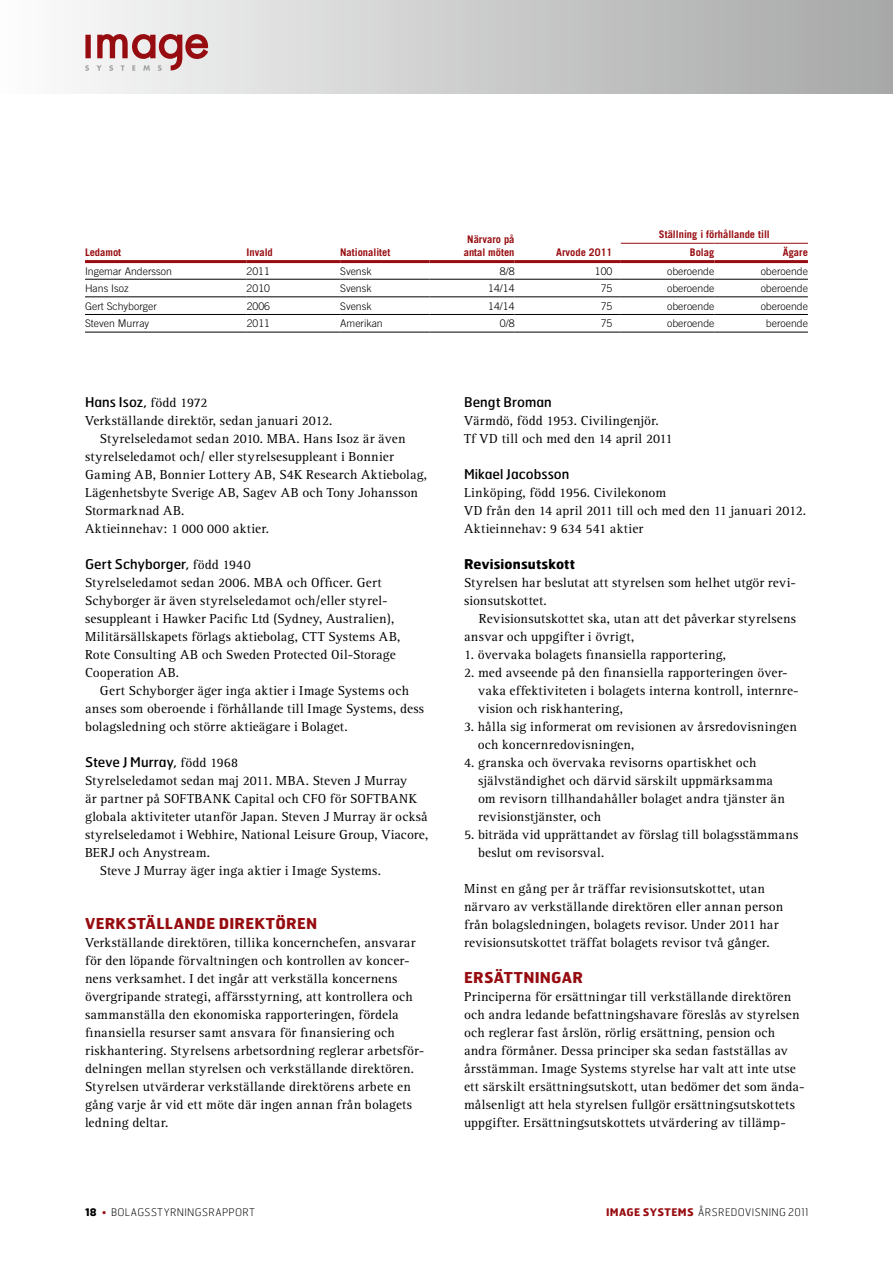
<style>
.page{position:relative;width:893px;height:1263px;background:#fff}
.page>*{position:absolute;margin:0;border:0;box-sizing:border-box;transform-origin:0 0}
.t1{font:700 15px "Hermes";color:#970c10}
.t2{font:13.5px/18px "Rotis Serif";letter-spacing:.015em;color:#000}
.t3{font:13.5px "Hermes";letter-spacing:.005em;color:#000}
.t4{font:700 13.5px "Hermes";color:#000}
.t5{font:300 10.5px "Trade Gothic";color:#000}
.t6{font:700 10.5px/12.6px "Trade Gothic";color:#970c10;text-align:center}
.t7{font:100 10.5px "Hermes";letter-spacing:.03em;color:#000}
.s1{font-family:"Rotis Serif"}
.s2{font-weight:700}
.s3{color:#970c10}
.s4{font-weight:700;color:#970c10}
</style>
<div class="page">
<div style="left:0;top:0;width:893px;height:94px;background:linear-gradient(to right,#fcfcfc,#a5a5a6)"></div>
<svg style="left:85px;top:34px;width:123px;height:37px"></svg>
<hr style="left:85px;top:279px;width:162px;height:1px;background:#000">
<hr style="left:247px;top:279px;width:93px;height:1px;background:#000">
<hr style="left:340px;top:279px;width:89px;height:1px;background:#000">
<hr style="left:429px;top:279px;width:85px;height:1px;background:#000">
<hr style="left:514px;top:279px;width:107px;height:1px;background:#000">
<hr style="left:621px;top:279px;width:93px;height:1px;background:#000">
<hr style="left:714px;top:279px;width:94px;height:1px;background:#000">
<hr style="left:85px;top:297px;width:162px;height:1px;background:#000">
<hr style="left:247px;top:297px;width:93px;height:1px;background:#000">
<hr style="left:340px;top:297px;width:89px;height:1px;background:#000">
<hr style="left:429px;top:297px;width:85px;height:1px;background:#000">
<hr style="left:514px;top:297px;width:107px;height:1px;background:#000">
<hr style="left:621px;top:297px;width:93px;height:1px;background:#000">
<hr style="left:714px;top:297px;width:94px;height:1px;background:#000">
<hr style="left:85px;top:314px;width:162px;height:1px;background:#000">
<hr style="left:85px;top:332px;width:162px;height:1px;background:#000">
<hr style="left:247px;top:314px;width:93px;height:1px;background:#000">
<hr style="left:247px;top:332px;width:93px;height:1px;background:#000">
<hr style="left:340px;top:314px;width:89px;height:1px;background:#000">
<hr style="left:429px;top:314px;width:85px;height:1px;background:#000">
<hr style="left:514px;top:314px;width:107px;height:1px;background:#000">
<hr style="left:621px;top:314px;width:93px;height:1px;background:#000">
<hr style="left:714px;top:314px;width:94px;height:1px;background:#000">
<hr style="left:340px;top:332px;width:89px;height:1px;background:#000">
<hr style="left:429px;top:332px;width:85px;height:1px;background:#000">
<hr style="left:514px;top:332px;width:107px;height:1px;background:#000">
<hr style="left:621px;top:332px;width:93px;height:1px;background:#000">
<hr style="left:714px;top:332px;width:94px;height:1px;background:#000">
<hr style="left:714px;top:260px;width:94px;height:3px;background:#970c10">
<hr style="left:621px;top:260px;width:93px;height:3px;background:#970c10">
<hr style="left:429px;top:260px;width:85px;height:3px;background:#970c10">
<hr style="left:621px;top:243px;width:93px;height:1px;background:#970c10">
<hr style="left:714px;top:243px;width:94px;height:1px;background:#970c10">
<hr style="left:514px;top:260px;width:107px;height:3px;background:#970c10">
<hr style="left:340px;top:260px;width:89px;height:3px;background:#970c10">
<hr style="left:247px;top:260px;width:93px;height:3px;background:#970c10">
<hr style="left:85px;top:260px;width:162px;height:3px;background:#970c10">
<p class="t6" style="left:85px;top:246px;width:38px">Ledamot</p>
<p class="t6" style="left:247px;top:246px;width:28px">Invald</p>
<p class="t6" style="left:340px;top:246px;width:52px">Nationalitet</p>
<p class="t6" style="left:464px;top:233px;width:52px">Närvaro på antal möten</p>
<p class="t6" style="left:556px;top:246px;width:58px">Arvode 2011</p>
<p class="t6" style="left:690px;top:225px;width:81px;line-height:17.9px;text-align:left;text-indent:-31px">Ställning i förhållande till<br>Bolag</p>
<p class="t6" style="left:783px;top:246px;width:27px">Ägare</p>
<p class="t5" style="left:85px;top:265px;width:88px">Ingemar Andersson</p>
<p class="t5" style="left:247px;top:265px;width:25px">2011</p>
<p class="t5" style="left:340px;top:265px;width:33px">Svensk</p>
<p class="t5" style="left:500px;top:265px;width:16px">8/8</p>
<p class="t5" style="left:595px;top:265px;width:19px">100</p>
<p class="t5" style="left:667px;top:265px;width:49px">oberoende</p>
<p class="t5" style="left:761px;top:265px;width:49px">oberoende</p>
<p class="t5" style="left:85px;top:282px;width:45px">Hans Isoz</p>
<p class="t5" style="left:247px;top:282px;width:25px">2010</p>
<p class="t5" style="left:340px;top:282px;width:33px">Svensk</p>
<p class="t5" style="left:488px;top:282px;width:28px">14/14</p>
<p class="t5" style="left:601px;top:282px;width:13px">75</p>
<p class="t5" style="left:667px;top:282px;width:49px">oberoende</p>
<p class="t5" style="left:761px;top:282px;width:49px">oberoende</p>
<p class="t5" style="left:85px;top:300px;width:73px">Gert Schyborger</p>
<p class="t5" style="left:247px;top:300px;width:25px">2006</p>
<p class="t5" style="left:340px;top:300px;width:33px">Svensk</p>
<p class="t5" style="left:488px;top:300px;width:28px">14/14</p>
<p class="t5" style="left:601px;top:300px;width:13px">75</p>
<p class="t5" style="left:667px;top:300px;width:49px">oberoende</p>
<p class="t5" style="left:761px;top:300px;width:49px">oberoende</p>
<p class="t5" style="left:85px;top:317px;width:66px">Steven Murray</p>
<p class="t5" style="left:247px;top:317px;width:25px">2011</p>
<p class="t5" style="left:340px;top:317px;width:44px">Amerikan</p>
<p class="t5" style="left:500px;top:317px;width:16px">0/8</p>
<p class="t5" style="left:601px;top:317px;width:13px">75</p>
<p class="t5" style="left:667px;top:317px;width:49px">oberoende</p>
<p class="t5" style="left:766px;top:317px;width:44px">beroende</p>
<p class="t3" style="left:85px;top:393px;width:124px">Hans Isoz, <span class="s1">född 1972</span></p>
<p class="t2" style="left:85px;top:411px;width:249px">Verkställande direktör, sedan januari 2012.</p>
<p class="t2" style="left:100px;top:429px;width:307px">Styrelseledamot sedan 2010. MBA. Hans Isoz är även</p>
<p class="t2" style="left:85px;top:447px;width:310px">styrelseledamot och/ eller styrelsesuppleant i Bonnier</p>
<p class="t2" style="left:85px;top:465px;width:344px">Gaming AB, Bonnier Lottery AB, S4K Research Aktiebolag,</p>
<p class="t2" style="left:85px;top:483px;width:334px">Lägenhetsbyte Sverige AB, Sagev AB och Tony Johansson</p>
<p class="t2" style="left:85px;top:501px;width:101px">Stormarknad AB.</p>
<p class="t2" style="left:85px;top:519px;width:186px">Aktieinnehav: 1 000 000 aktier.</p>
<p class="t3" style="left:85px;top:555px;width:167px">Gert Schyborger, <span class="s1">född 1940</span></p>
<p class="t2" style="left:85px;top:573px;width:317px">Styrelseledamot sedan 2006. MBA och Officer. Gert Schyborger är även styrelseledamot och/eller styrel&shy;sesuppleant i Hawker Pacific Ltd (Sydney, Australien), Militärsällskapets förlags aktiebolag, CTT Systems AB, Rote Consulting AB och Sweden Protected Oil-Storage Cooperation AB.</p>
<p class="t2" style="left:85px;top:681px;width:341px;text-indent:15px">Gert Schyborger äger inga aktier i Image Systems och anses som oberoende i förhållande till Image Systems, dess bolagsledning och större aktieägare i Bolaget.</p>
<p class="t3" style="left:85px;top:753px;width:154px">Steve J Murray, <span class="s1">född 1968</span></p>
<p class="t2" style="left:85px;top:771px;width:324px">Styrelseledamot sedan maj 2011. MBA. Steven J Murray</p>
<p class="t2" style="left:85px;top:789px;width:334px">är partner på SOFTBANK Capital och CFO för SOFTBANK</p>
<p class="t2" style="left:85px;top:807px;width:344px">globala aktiviteter utanför Japan. Steven J Murray är också</p>
<p class="t2" style="left:85px;top:825px;width:345px">styrelseledamot i Webhire, National Leisure Group, Viacore,</p>
<p class="t2" style="left:85px;top:843px;width:127px">BERJ och Anystream.</p>
<p class="t2" style="left:100px;top:861px;width:283px">Steve J Murray äger inga aktier i Image Systems.</p>
<p class="t1" style="left:85px;top:913px;width:11px">VERKSTÄLLAN</p>
<p class="t1" style="left:196px;top:913px;width:45px">DE DIREKTÖREN</p>
<p class="t2" style="left:85px;top:933px;width:341px">Verkställande direktören, tillika koncernchefen, ansvarar för den löpande förvaltningen och kontrollen av koncer&shy;nens verksamhet. I det ingår att verkställa koncernens övergripande strategi, affärsstyrning, att kontrollera och sammanställa den ekonomiska rapporteringen, fördela finansiella resurser samt ansvara för finansiering och riskhantering. Styrelsens arbetsordning reglerar arbetsför&shy;delningen mellan styrelsen och verkställande direktören.<br>Styrelsen utvärderar verkställande direktörens arbete en gång varje år vid ett möte där ingen annan från bolagets ledning deltar.</p>
<p class="t7" style="left:85px;top:1206px;width:170px"><span class="s2">18</span> <span class="s3">•</span> BOLAGSSTYRNINGSRAPPORT</p>
<p class="t3" style="left:464px;top:393px;width:89px">Bengt Broman</p>
<p class="t2" style="left:464px;top:411px;width:210px">Värmdö, född 1953. Civilingenjör.<br>Tf VD till och med den 14 april 2011</p>
<p class="t3" style="left:464px;top:465px;width:107px">Mikael Jacobsson</p>
<p class="t2" style="left:464px;top:483px;width:344px">Linköping, född 1956. Civilekonom<br>VD från den 14 april 2011 till och med den 11 januari 2012.<br>Aktieinnehav: 9 634 541 aktier</p>
<p class="t4" style="left:464px;top:555px;width:113px">Revisionsutskott</p>
<p class="t2" style="left:464px;top:573px;width:333px">Styrelsen har beslutat att styrelsen som helhet utgör revi&shy;sionsutskottet.</p>
<p class="t2" style="left:464px;top:609px;width:334px;text-indent:15px">Revisionsutskottet ska, utan att det påverkar styrelsens ansvar och uppgifter i övrigt,</p>
<p class="t2" style="left:464px;top:645px;width:264px">1. övervaka bolagets finansiella rapportering,</p>
<p class="t2" style="left:478px;top:663px;width:322px;text-indent:-14px">2. med avseende på den finansiella rapporteringen över&shy;vaka effektiviteten i bolagets interna kontroll, internre&shy;vision och riskhantering,</p>
<p class="t2" style="left:478px;top:717px;width:321px;text-indent:-14px">3. hålla sig informerat om revisionen av årsredovisningen och koncernredovisningen,</p>
<p class="t2" style="left:478px;top:753px;width:308px;text-indent:-14px">4. granska och övervaka revisorns opartiskhet och självständighet och därvid särskilt uppmärksamma om revisorn tillhandahåller bolaget andra tjänster än revisionstjänster, och</p>
<p class="t2" style="left:478px;top:825px;width:322px;text-indent:-14px">5. biträda vid upprättandet av förslag till bolagsstämmans beslut om revisorsval.</p>
<p class="t2" style="left:464px;top:879px;width:321px">Minst en gång per år träffar revisionsutskottet, utan närvaro av verkställande direktören eller annan person från bolagsledningen, bolagets revisor. Under 2011 har revisionsutskottet träffat bolagets revisor två gånger.</p>
<p class="t1" style="left:464px;top:967px;width:11px">ERSÄTTNINGAR</p>
<p class="t2" style="left:464px;top:987px;width:342px">Principerna för ersättningar till verkställande direktören och andra ledande befattningshavare föreslås av styrelsen och reglerar fast årslön, rörlig ersättning, pension och andra förmåner. Dessa principer ska sedan fastställas av årsstämman. Image Systems styrelse har valt att inte utse ett särskilt ersättningsutskott, utan bedömer det som ända&shy;målsenligt att hela styrelsen fullgör ersättningsutskottets uppgifter. Ersättningsutskottets utvärdering av tillämp-</p>
<p class="t7" style="left:606px;top:1206px;width:204px"><span class="s4">image systems</span> ÅRSREDOVISNING 2011</p>
</div>
